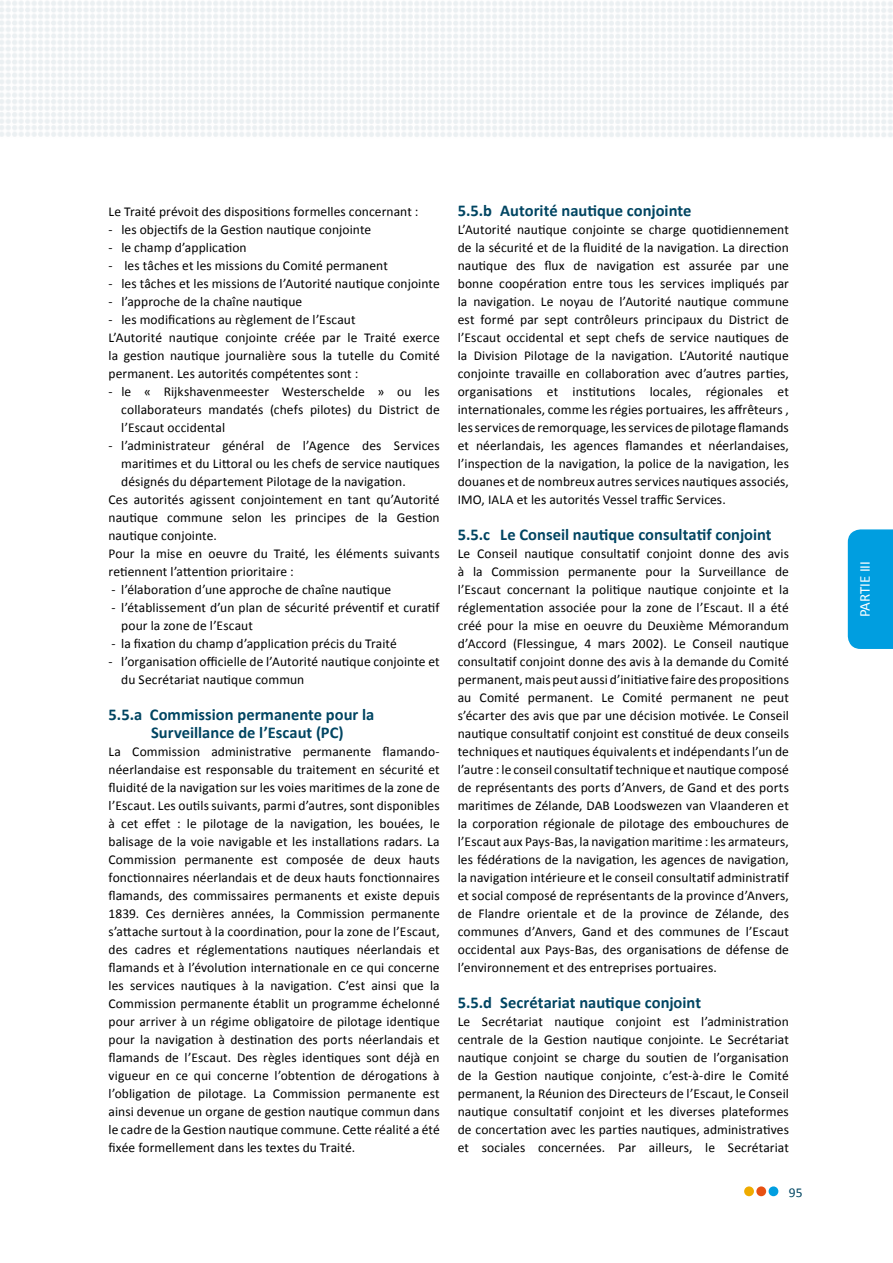
<style>
.page{position:relative;width:893px;height:1263px;background:#fff}
.page>*{position:absolute;margin:0;border:0;box-sizing:border-box;transform-origin:0 0}
.t1{font:700 16.5px/18px "Calibri";color:#004562}
.t2{font:15px "Calibri";letter-spacing:-.005em;color:#fff}
.t3{font:13.5px/18px "Calibri";letter-spacing:.005em;color:#000;text-align:justify}
.t4{font:13.5px "Calibri";color:#004562}
</style>
<div class="page">
<img style="left:0;top:1px;width:893px;height:136px">
<div style="left:848px;top:529px;width:45px;height:120px;background:#009ee0"></div>
<div style="left:744px;top:1186px;width:10px;height:10px;background:#efab00;border-radius:50%"></div>
<div style="left:756px;top:1186px;width:10px;height:10px;background:#e85113;border-radius:50%"></div>
<div style="left:769px;top:1186px;width:9px;height:10px;background:#009ee0;border-radius:50%"></div>
<p class="t3" style="left:109px;top:202px;width:312px">Le Traité prévoit des dispositions formelles concernant :</p>
<p class="t3" style="left:109px;top:220px;width:264px">- les objectifs de la Gestion nautique conjointe</p>
<p class="t3" style="left:109px;top:238px;width:140px">- le champ d’application</p>
<p class="t3" style="left:109px;top:256px;width:281px">- les tâches et les missions du Comité permanent</p>
<p class="t3" style="left:109px;top:274px;width:333px">- les tâches et les missions de l’Autorité nautique conjointe</p>
<p class="t3" style="left:109px;top:292px;width:195px">- l’approche de la chaîne nautique</p>
<p class="t3" style="left:109px;top:310px;width:333px;text-align:left">- les modifications au règlement de l’Escaut<br>L’Autorité nautique conjointe créée par le Traité exerce la gestion nautique journalière sous la tutelle du Comité permanent. Les autorités compétentes sont :</p>
<p class="t3" style="left:121px;top:382px;width:320px;text-indent:-13px">- le « Rijkshavenmeester Westerschelde » ou les collaborateurs mandatés (chefs pilotes) du District de l’Escaut occidental</p>
<p class="t3" style="left:109px;top:436px;width:333px">- l’administrateur général de l’Agence des Services</p>
<p class="t3" style="left:121px;top:454px;width:320px">maritimes et du Littoral ou les chefs de service nautiques</p>
<p class="t3" style="left:121px;top:472px;width:286px">désignés du département Pilotage de la navigation.</p>
<p class="t3" style="left:109px;top:490px;width:333px">Ces autorités agissent conjointement en tant qu’Autorité</p>
<p class="t3" style="left:109px;top:508px;width:333px">nautique commune selon les principes de la Gestion</p>
<p class="t3" style="left:109px;top:526px;width:110px">nautique conjointe.</p>
<p class="t3" style="left:109px;top:544px;width:333px">Pour la mise en oeuvre du Traité, les éléments suivants</p>
<p class="t3" style="left:109px;top:562px;width:187px">retiennent l’attention prioritaire :</p>
<p class="t3" style="left:112px;top:580px;width:281px">- l’élaboration d’une approche de chaîne nautique</p>
<p class="t3" style="left:121px;top:598px;width:320px;text-indent:-10px">- l’établissement d’un plan de sécurité préventif et curatif pour la zone de l’Escaut</p>
<p class="t3" style="left:112px;top:634px;width:287px">- la fixation du champ d’application précis du Traité</p>
<p class="t3" style="left:121px;top:652px;width:320px;text-indent:-13px">- l’organisation officielle de l’Autorité nautique conjointe et du Secrétariat nautique commun</p>
<p class="t1" style="left:151px;top:705px;width:225px;text-indent:-43px">5.5.a Commission permanente pour la<br>Surveillance de l’Escaut (PC)</p>
<p class="t3" style="left:109px;top:742px;width:333px">La Commission administrative permanente flamando&shy;néerlandaise est responsable du traitement en sécurité et fluidité de la navigation sur les voies maritimes de la zone de l’Escaut. Les outils suivants, parmi d’autres, sont disponibles à cet effet : le pilotage de la navigation, les bouées, le balisage de la voie navigable et les installations radars. La Commission permanente est composée de deux hauts fonctionnaires néerlandais et de deux hauts fonctionnaires flamands, des commissaires permanents et existe depuis 1839. Ces dernières années, la Commission permanente s’attache surtout à la coordination, pour la zone de l’Escaut, des cadres et réglementations nautiques néerlandais et flamands et à l’évolution internationale en ce qui concerne les services nautiques à la navigation. C’est ainsi que la Commission permanente établit un programme échelonné pour arriver à un régime obligatoire de pilotage identique pour la navigation à destination des ports néerlandais et flamands de l’Escaut. Des règles identiques sont déjà en vigueur en ce qui concerne l’obtention de dérogations à l’obligation de pilotage. La Commission permanente est ainsi devenue un organe de gestion nautique commun dans le cadre de la Gestion nautique commune. Cette réalité a été fixée formellement dans les textes du Traité.</p>
<p class="t1" style="left:458px;top:201px;width:235px">5.5.b Autorité nautique conjointe</p>
<p class="t3" style="left:458px;top:220px;width:333px">L’Autorité nautique conjointe se charge quotidiennement de la sécurité et de la fluidité de la navigation. La direction nautique des flux de navigation est assurée par une bonne coopération entre tous les services impliqués par la navigation. Le noyau de l’Autorité nautique commune est formé par sept contrôleurs principaux du District de l’Escaut occidental et sept chefs de service nautiques de la Division Pilotage de la navigation. L’Autorité nautique conjointe travaille en collaboration avec d’autres parties, organisations et institutions locales, régionales et internationales, comme les régies portuaires, les affrêteurs , lesservices de remorquage, lesservices de pilotage flamands et néerlandais, les agences flamandes et néerlandaises, l’inspection de la navigation, la police de la navigation, les douanes et de nombreux autres services nautiques associés, I MO, IALA et les autorités Vessel traffic Services.</p>
<p class="t1" style="left:458px;top:525px;width:315px">5.5.c Le Conseil nautique consultatif conjoint</p>
<p class="t3" style="left:458px;top:544px;width:333px">Le Conseil nautique consultatif conjoint donne des avis à la Commission permanente pour la Surveillance de l’Escaut concernant la politique nautique conjointe et la réglementation associée pour la zone de l’Escaut. I l a été créé pour la mise en oeuvre du Deuxième Mémorandum d’Accord (Flessingue, 4 mars 2002). Le Conseil nautique consultatif conjoint donne des avis à la demande du Comité permanent,mais peut aussi d’initiative faire des propositions au Comité permanent. Le Comité permanent ne peut s’écarter des avis que par une décision motivée. Le Conseil nautique consultatif conjoint est constitué de deux conseils techniques et nautiques équivalents et indépendants l’un de l’autre : le conseil consultatiftechnique et nautique composé de représentants des ports d’Anvers, de Gand et des ports maritimes de Zélande, DAB Loodswezen van Vlaanderen et la corporation régionale de pilotage des embouchures de l’Escaut aux Pays-Bas, la navigation maritime : les armateurs, les fédérations de la navigation, les agences de navigation, la navigation intérieure et le conseil consultatif administratif et social composé de représentants de la province d’Anvers, de Flandre orientale et de la province de Zélande, des communes d’Anvers, Gand et des communes de l’Escaut occidental aux Pays-Bas, des organisations de défense de l’environnement et des entreprises portuaires.</p>
<p class="t1" style="left:458px;top:993px;width:245px">5.5.d Secrétariat nautique conjoint</p>
<p class="t3" style="left:458px;top:1012px;width:333px">Le Secrétariat nautique conjoint est l’administration centrale de la Gestion nautique conjointe. Le Secrétariat nautique conjoint se charge du soutien de l’organisation de la Gestion nautique conjointe, c’est-à-dire le Comité permanent, la Réunion des Directeurs de l’Escaut, le Conseil nautique consultatif conjoint et les diverses plateformes de concertation avec les parties nautiques, administratives et sociales concernées. Par ailleurs, le Secrétariat</p>
<p class="t4" style="left:789px;top:1184px;width:15px">95</p>
<p class="t2" style="left:856px;top:617px;width:57px;rotate:-90deg">PARTI E III</p>
</div>
